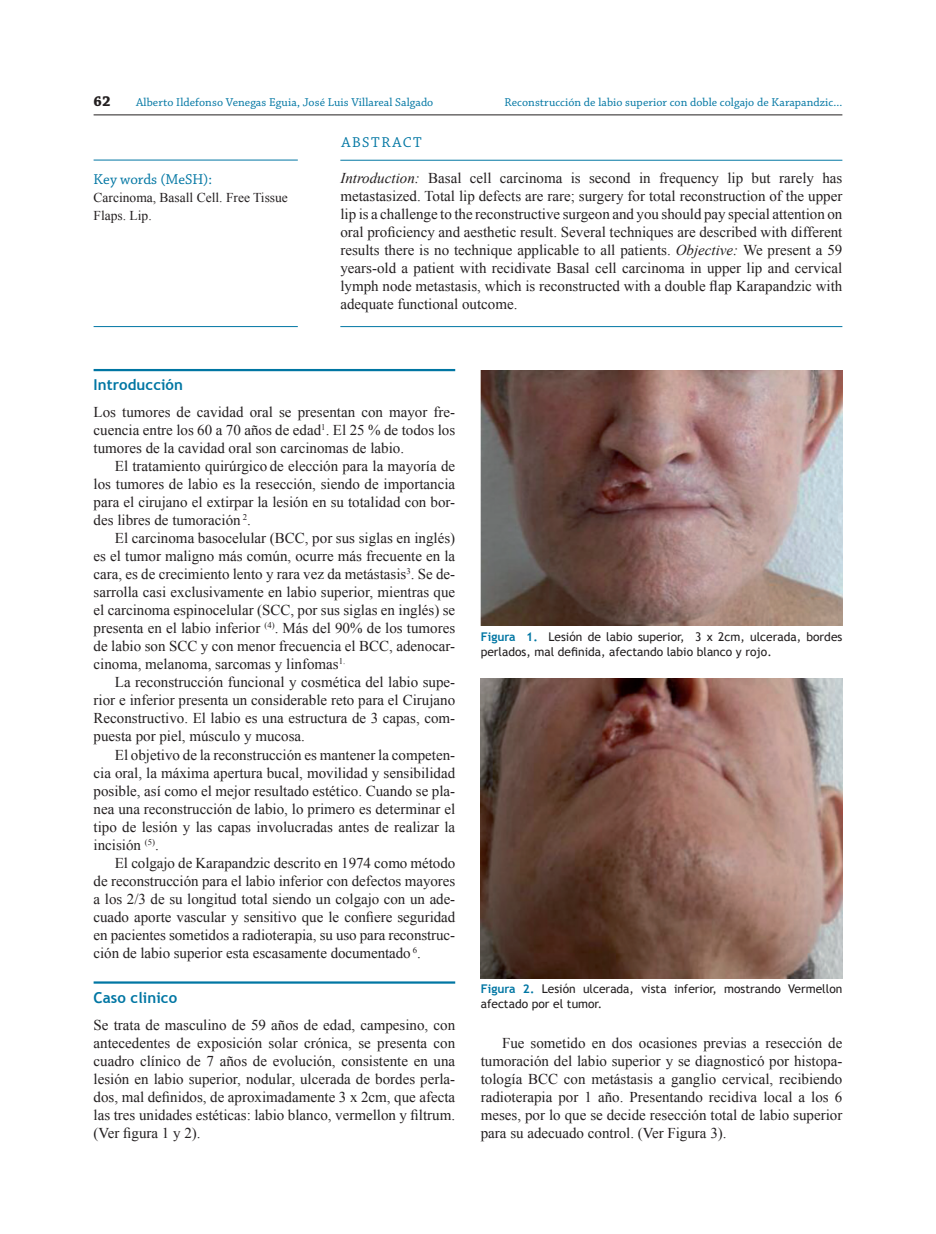
<style>
.page{position:relative;width:936px;height:1234px;background:#fff}
.page>*{position:absolute;margin:0;border:0;box-sizing:border-box;transform-origin:0 0}
.t1{font:15px/18px "Times New Roman";color:#231f20;text-align:justify}
.t2{font:700 15px "Trebuchet MS";letter-spacing:.005em;color:#0076a3}
.t3{font:15px "Chaparral Pro";color:#0076a3}
.t4{font:15px "Chaparral Pro";letter-spacing:.09em;color:#0076a3}
.t5{font:700 15px "Chaparral Pro";color:#231f20}
.t6{font:13.5px/18px "Times New Roman";color:#231f20}
.t7{font:12px/15px "Trebuchet MS";color:#231f20}
.t8{font:12px "Chaparral Pro";letter-spacing:.005em;color:#0076a3}
.s1{font-style:italic}
.s2{font-weight:700;color:#0076a3}
</style>
<div class="page">
<hr style="left:94px;top:115px;width:748px;height:1px;background:#231f20">
<hr style="left:94px;top:369px;width:361px;height:2px;background:#0076a3">
<hr style="left:94px;top:981px;width:361px;height:2px;background:#0076a3">
<hr style="left:94px;top:160px;width:204px;height:1px;background:#0076a3">
<hr style="left:340px;top:160px;width:502px;height:1px;background:#0076a3">
<hr style="left:340px;top:326px;width:502px;height:1px;background:#0076a3">
<hr style="left:94px;top:326px;width:204px;height:1px;background:#0076a3">
<img style="left:480px;top:370px;width:362px;height:256px">
<img style="left:480px;top:678px;width:362px;height:299px">
<p class="t5" style="left:94px;top:92px;width:18px">62</p>
<p class="t8" style="left:136px;top:95px;width:299px">alberto ildefonso Venegas eguia, José luis Villareal salgado</p>
<p class="t8" style="left:504px;top:95px;width:339px">Reconstrucción de labio superior con doble colgajo de Karapandzic...</p>
<p class="t3" style="left:94px;top:170px;width:120px">Key words (mesH):</p>
<p class="t6" style="left:94px;top:188px;width:196px">Carcinoma, Basall Cell. Free Tissue<br>Flaps. Lip.</p>
<p class="t4" style="left:341px;top:134px;width:81px">aBstRaCt</p>
<p class="t1" style="left:340px;top:169px;width:503px"><span class="s1">Introduction:</span> Basal cell carcinoma is second in frequency lip but rarely has metastasized. Total lip defects are rare; surgery for total reconstruction of the upper lip is a challenge to the reconstructive surgeon and you should pay special attention on oral proficiency and aesthetic result. Several techniques are described with different results there is no technique applicable to all patients. <span class="s1">Objective:</span> We present a 59 years-old a patient with recidivate Basal cell carcinoma in upper lip and cervical lymph node metastasis, which is reconstructed with a double flap Karapandzic with adequate functional outcome.</p>
<p class="t2" style="left:94px;top:375px;width:91px">Introducción</p>
<p class="t1" style="left:94px;top:403px;width:363px">Los tumores de cavidad oral se presentan con mayor fre&shy;cuencia entre los 60 a 70 años de edad<sup>1</sup>. El 25 % de todos los tumores de la cavidad oral son carcinomas de labio.</p>
<p class="t1" style="left:94px;top:457px;width:363px;text-indent:21px">El tratamiento quirúrgico de elección para la mayoría de los tumores de labio es la resección, siendo de importancia para el cirujano el extirpar la lesión en su totalidad con bor&shy;des libres de tumoración <sup>2</sup>.</p>
<p class="t1" style="left:94px;top:529px;width:363px;text-indent:21px">El carcinoma basocelular (BCC, por sus siglas en inglés) es el tumor maligno más común, ocurre más frecuente en la cara, es de crecimiento lento y rara vez da metástasis<sup>3</sup>. Se de&shy;sarrolla casi exclusivamente en labio superior, mientras que el carcinoma espinocelular (SCC, por sus siglas en inglés) se presenta en el labio inferior <sup>(4)</sup>. Más del 90% de los tumores de labio son SCC y con menor frecuencia el BCC, adenocar&shy;cinoma, melanoma, sarcomas y linfomas<sup>1.</sup></p>
<p class="t1" style="left:94px;top:673px;width:363px;text-indent:21px">La reconstrucción funcional y cosmética del labio supe&shy;rior e inferior presenta un considerable reto para el Cirujano Reconstructivo. El labio es una estructura de 3 capas, com&shy;puesta por piel, músculo y mucosa.</p>
<p class="t1" style="left:94px;top:745px;width:363px;text-indent:21px">El objetivo de la reconstrucción es mantener la competen&shy;cia oral, la máxima apertura bucal, movilidad y sensibilidad posible, así como el mejor resultado estético. Cuando se pla&shy;nea una reconstrucción de labio, lo primero es determinar el tipo de lesión y las capas involucradas antes de realizar la incisión <sup>(5)</sup>.</p>
<p class="t1" style="left:94px;top:853px;width:363px;text-indent:21px">El colgajo de Karapandzic descrito en 1974 como método de reconstrucción para el labio inferior con defectos mayores a los 2/3 de su longitud total siendo un colgajo con un ade&shy;cuado aporte vascular y sensitivo que le confiere seguridad en pacientes sometidos a radioterapia, su uso para reconstruc&shy;ción de labio superior esta escasamente documentado <sup>6</sup>.</p>
<p class="t2" style="left:94px;top:987px;width:85px">Caso clinico</p>
<p class="t1" style="left:94px;top:1015px;width:363px">Se trata de masculino de 59 años de edad, campesino, con antecedentes de exposición solar crónica, se presenta con cuadro clínico de 7 años de evolución, consistente en una lesión en labio superior, nodular, ulcerada de bordes perla&shy;dos, mal definidos, de aproximadamente 3 x 2cm, que afecta las tres unidades estéticas: labio blanco, vermellon y filtrum. (Ver figura 1 y 2).</p>
<p class="t7" style="left:480px;top:629px;width:363px"><span class="s2">Figura 1.</span> Lesión de labio superior, 3 x 2cm, ulcerada, bordes perlados, mal definida, afectando labio blanco y rojo.</p>
<p class="t7" style="left:480px;top:981px;width:363px"><span class="s2">Figura 2.</span> Lesión ulcerada, vista inferior, mostrando Vermellon afectado por el tumor.</p>
<p class="t1" style="left:480px;top:1033px;width:363px;text-indent:21px">Fue sometido en dos ocasiones previas a resección de tumoración del labio superior y se diagnosticó por histopa&shy;tología BCC con metástasis a ganglio cervical, recibiendo radioterapia por 1 año. Presentando recidiva local a los 6 meses, por lo que se decide resección total de labio superior para su adecuado control. (Ver Figura 3).</p>
</div>
